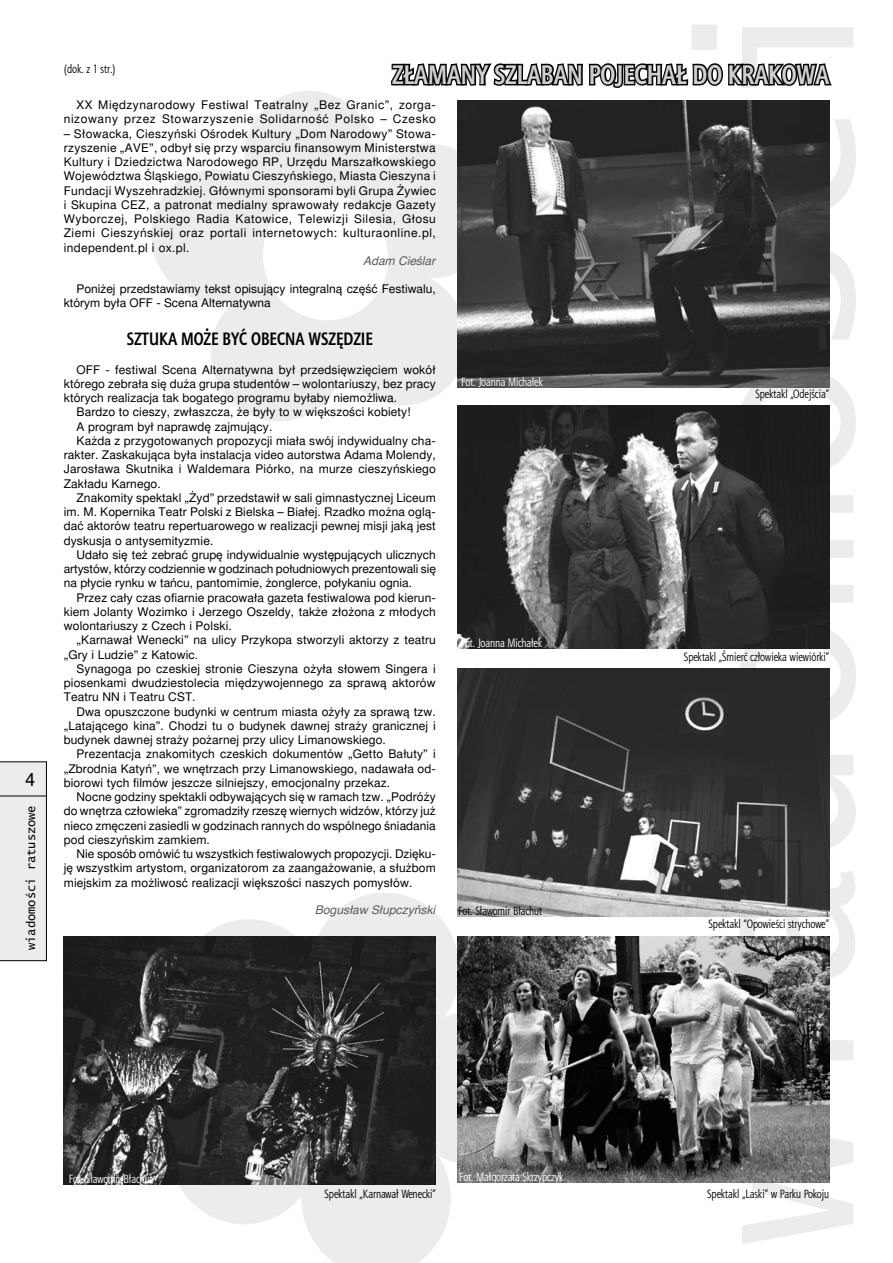
<style>
.page{position:relative;width:893px;height:1263px;background:#fff}
.page>*{position:absolute;margin:0;border:0;box-sizing:border-box;transform-origin:0 0}
.t1{font:700 27px "Aerton Cnd TTEFN";color:#cfd0d1}
.t2{font:700 18px "Aerton Cnd TTEFN";color:#000}
.t3{font:12px/14.2px "Switzer TTEFN";letter-spacing:.01em;color:#000;text-align:justify}
.t4{font:12px "Aerton Cnd TTEFN";color:#000}
.t5{font:12px/14.2px "Switzer TTEFN";letter-spacing:.05em;color:#000;text-align:right}
.t6{font:12px "Aerton Cnd TTEFN";color:#fff}
.t7{font:italic 12px "Switzer TTEFN";color:#58585a}
.t8{font:12px "Lucida Console";color:#000}
</style>
<div class="page">
<div style="left:0;top:761px;width:47px;height:200px;background:#ececed"></div>
<hr style="left:0;top:796px;width:46px;height:1px;background:#000">
<svg style="left:170px;top:893px;width:287px;height:370px"></svg>
<svg style="left:151px;top:91px;width:353px;height:331px"></svg>
<img style="left:457px;top:150px;width:372px;height:237px">
<img style="left:457px;top:406px;width:372px;height:242px">
<img style="left:457px;top:669px;width:372px;height:248px">
<img style="left:64px;top:936px;width:372px;height:248px">
<img style="left:457px;top:936px;width:372px;height:247px">
<svg style="left:389px;top:63px;width:443px;height:87px"></svg>
<p class="t8" style="left:26px;top:950px;width:146px;rotate:-90deg">wiadomości ratuszowe</p>
<p class="t4" style="left:64px;top:62px;width:52px">(dok. z 1 str.)</p>
<h1 class="t1" style="left:392px;top:58px;width:438px">ZŁAMANY SZLABAN POJECHAŁ DO KRAKOWA</h1>
<p class="t5" style="left:64px;top:98px;width:374px">XX Międzynarodowy Festiwal Teatralny „Bez Granic”, zorga&shy;nizowany przez Stowarzyszenie Solidarność Polsko – Czesko</p>
<p class="t3" style="left:64px;top:127px;width:374px">– Słowacka, Cieszyński Ośrodek Kultury „Dom Narodowy” Stowa&shy;rzyszenie „AVE”, odbył się przy wsparciu finansowym Ministerstwa Kultury i Dziedzictwa Narodowego RP, Urzędu Marszałkowskiego Województwa Śląskiego, Powiatu Cieszyńskiego, Miasta Cieszyna i Fundacji Wyszehradzkiej. Głównymi sponsorami byli Grupa Żywiec i Skupina CEZ, a patronat medialny sprawowały redakcje Gazety Wyborczej, Polskiego Radia Katowice, Telewizji Silesia, Głosu Ziemi Cieszyńskiej oraz portali internetowych: kulturaonline.pl, independent.pl i ox.pl.</p>
<p class="t7" style="left:364px;top:254px;width:73px">Adam Cieślar</p>
<p class="t3" style="left:64px;top:282px;width:374px;text-indent:13px">Poniżej przedstawiamy tekst opisujący integralną część Festiwalu, którym była OFF - Scena Alternatywna</p>
<h2 class="t2" style="left:127px;top:328px;width:248px">SZTUKA MOŻE BYĆ OBECNA WSZĘDZIE</h2>
<p class="t3" style="left:77px;top:362px;width:361px">OFF - festiwal Scena Alternatywna był przedsięwzięciem wokół</p>
<p class="t3" style="left:64px;top:377px;width:374px">którego zebrała się duża grupa studentów – wolontariuszy, bez pracy</p>
<p class="t3" style="left:64px;top:391px;width:335px">których realizacja tak bogatego programu byłaby niemożliwa.</p>
<p class="t3" style="left:77px;top:405px;width:335px">Bardzo to cieszy, zwłaszcza, że były to w większości kobiety!</p>
<p class="t3" style="left:77px;top:419px;width:197px">A program był naprawdę zajmujący.</p>
<p class="t3" style="left:77px;top:434px;width:361px">Każda z przygotowanych propozycji miała swój indywidualny cha-</p>
<p class="t3" style="left:64px;top:448px;width:374px">rakter. Zaskakująca była instalacja video autorstwa Adama Molendy,</p>
<p class="t3" style="left:64px;top:462px;width:374px">Jarosława Skutnika i Waldemara Piórko, na murze cieszyńskiego</p>
<p class="t3" style="left:64px;top:476px;width:99px">Zakładu Karnego.</p>
<p class="t3" style="left:77px;top:491px;width:361px">Znakomity spektakl „Żyd” przedstawił w sali gimnastycznej Liceum</p>
<p class="t3" style="left:64px;top:505px;width:374px">im. M. Kopernika Teatr Polski z Bielska – Białej. Rzadko można oglą-</p>
<p class="t3" style="left:64px;top:519px;width:374px">dać aktorów teatru repertuarowego w realizacji pewnej misji jaką jest</p>
<p class="t3" style="left:64px;top:533px;width:151px">dyskusja o antysemityzmie.</p>
<p class="t3" style="left:77px;top:548px;width:361px">Udało się też zebrać grupę indywidualnie występujących ulicznych</p>
<p class="t3" style="left:64px;top:562px;width:374px">artystów, którzy codziennie w godzinach południowych prezentowali się</p>
<p class="t3" style="left:64px;top:576px;width:350px">na płycie rynku w tańcu, pantomimie, żonglerce, połykaniu ognia.</p>
<p class="t3" style="left:77px;top:590px;width:361px">Przez cały czas ofiarnie pracowała gazeta festiwalowa pod kierun-</p>
<p class="t3" style="left:64px;top:605px;width:374px">kiem Jolanty Wozimko i Jerzego Oszeldy, także złożona z młodych</p>
<p class="t3" style="left:64px;top:619px;width:170px">wolontariuszy z Czech i Polski.</p>
<p class="t3" style="left:77px;top:633px;width:361px">„Karnawał Wenecki” na ulicy Przykopa stworzyli aktorzy z teatru</p>
<p class="t3" style="left:64px;top:647px;width:136px">„Gry i Ludzie” z Katowic.</p>
<p class="t3" style="left:77px;top:662px;width:361px">Synagoga po czeskiej stronie Cieszyna ożyła słowem Singera i</p>
<p class="t3" style="left:64px;top:676px;width:373px">piosenkami dwudziestolecia międzywojennego za sprawą aktorów</p>
<p class="t3" style="left:64px;top:690px;width:133px">Teatru NN i Teatru CST.</p>
<p class="t3" style="left:77px;top:704px;width:361px">Dwa opuszczone budynki w centrum miasta ożyły za sprawą tzw.</p>
<p class="t3" style="left:64px;top:719px;width:374px">„Latającego kina”. Chodzi tu o budynek dawnej straży granicznej i</p>
<p class="t3" style="left:64px;top:733px;width:324px">budynek dawnej straży pożarnej przy ulicy Limanowskiego.</p>
<p class="t3" style="left:77px;top:747px;width:361px">Prezentacja znakomitych czeskich dokumentów „Getto Bałuty” i</p>
<p class="t3" style="left:64px;top:761px;width:374px">„Zbrodnia Katyń”, we wnętrzach przy Limanowskiego, nadawała od-</p>
<p class="t3" style="left:64px;top:776px;width:328px">biorowi tych filmów jeszcze silniejszy, emocjonalny przekaz.</p>
<p class="t3" style="left:77px;top:790px;width:361px">Nocne godziny spektakli odbywających się w ramach tzw. „Podróży</p>
<p class="t3" style="left:64px;top:804px;width:373px">do wnętrza człowieka” zgromadziły rzeszę wiernych widzów, którzy już</p>
<p class="t3" style="left:64px;top:818px;width:374px">nieco zmęczeni zasiedli w godzinach rannych do wspólnego śniadania</p>
<p class="t3" style="left:64px;top:833px;width:148px">pod cieszyńskim zamkiem.</p>
<p class="t3" style="left:77px;top:847px;width:361px">Nie sposób omówić tu wszystkich festiwalowych propozycji. Dzięku-</p>
<p class="t3" style="left:64px;top:861px;width:374px">ję wszystkim artystom, organizatorom za zaangażowanie, a służbom</p>
<p class="t3" style="left:64px;top:875px;width:350px">miejskim za możliwosć realizacji większości naszych pomysłów.</p>
<p class="t7" style="left:315px;top:903px;width:122px">Bogusław Słupczyński</p>
<p class="t6" style="left:461px;top:375px;width:83px">Fot. Joanna Michałek</p>
<p class="t6" style="left:461px;top:636px;width:83px">Fot. Joanna Michałek</p>
<p class="t4" style="left:458px;top:904px;width:85px">Fot. Sławomir Błachut</p>
<p class="t4" style="left:755px;top:387px;width:75px">Spektakl „Odejścia”</p>
<p class="t4" style="left:684px;top:650px;width:147px">Spektakl „Śmierć człowieka wiewiórki”</p>
<p class="t4" style="left:708px;top:917px;width:122px">Spektakl “Opowieści strychowe”</p>
<p class="t6" style="left:69px;top:1171px;width:85px">Fot. Sławomir Błachut</p>
<p class="t6" style="left:459px;top:1170px;width:106px">Fot. Małgorzata Skrzypczyk</p>
<p class="t4" style="left:325px;top:1186px;width:113px">Spektakl „Karnawał Wenecki”</p>
<p class="t4" style="left:707px;top:1186px;width:124px">Spektakl „Laski” w Parku Pokoju</p>
</div>
